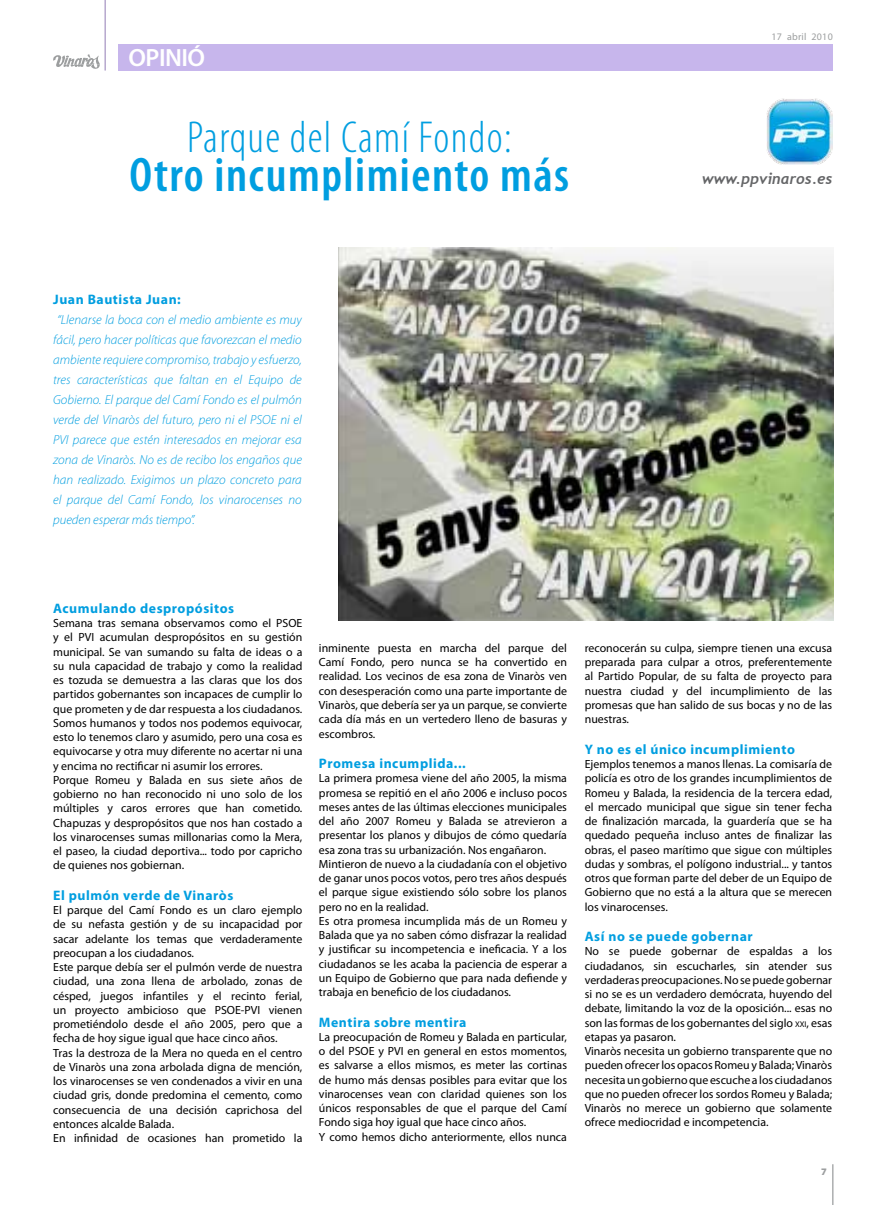
<style>
.page{position:relative;width:886px;height:1205px;background:#fff}
.page>*{position:absolute;margin:0;border:0;box-sizing:border-box;transform-origin:0 0}
.t1{font:600 condensed 48.75px "Myriad Pro";letter-spacing:.03em;color:#009ee0}
.t2{font:300 condensed 45px "Myriad Pro";letter-spacing:.03em;color:#009ee0}
.t3{font:600 25px "Myriad Pro";letter-spacing:-.02em;color:#fff}
.t4{font:italic 700 15px "Trebuchet";color:#646567}
.t5{font:700 13.75px "Myriad Pro";letter-spacing:.04em;color:#009ee0}
.t6{font:italic 300 13.12px/20px "Myriad Pro";color:#009ee0;text-align:justify}
.t7{font:11.88px/14.2px "Myriad Pro";color:#000}
.t8{font:10px "Myriad Pro";letter-spacing:.025em;color:#9c9e9f}
.t9{font:900 10px "Myriad Pro";color:#9c9e9f}
.s1{font-size:8.38px}
</style>
<div class="page">
<hr style="left:832px;top:1164px;width:1px;height:41px;background:#9c9e9f">
<hr style="left:105px;top:0;width:1px;height:71px;background:#a897c4">
<svg style="left:53px;top:54px;width:47px;height:15px"></svg>
<div style="left:118px;top:44px;width:714px;height:27px;background:#c7b6ec"></div>
<img style="left:767px;top:98px;width:65px;height:66px">
<img style="left:338px;top:248px;width:495px;height:373px">
<h3 class="t3" style="left:128px;top:42px;width:78px">OPINIÓ</h3>
<h2 class="t2" style="left:187px;top:111px;width:326px">Parque del Camí Fondo:</h2>
<h1 class="t1" style="left:129px;top:145px;width:441px">Otro incumplimiento más</h1>
<p class="t8" style="left:771px;top:31px;width:63px">17 abril 2010</p>
<p class="t4" style="left:702px;top:169px;width:132px">www.ppvinaros.es</p>
<p class="t5" style="left:53px;top:290px;width:129px">Juan Bautista Juan:</p>
<p class="t6" style="left:53px;top:310px;width:250px;text-indent:4px">“Llenarse la boca con el medio ambiente es muy fácil, pero hacer políticas que favorezcan el medio ambiente requiere compromiso, trabajo y esfuerzo, tres características que faltan en el Equipo de Gobierno. El parque del Camí Fondo es el pulmón verde del Vinaròs del futuro, pero ni el PSOE ni el PVI parece que estén interesados en mejorar esa zona de Vinaròs. No es de recibo los engaños que han realizado. Exigimos un plazo concreto para el parque del Camí Fondo, los vinarocenses no pueden esperar más tiempo”.</p>
<p class="t5" style="left:53px;top:599px;width:183px">Acumulando despropósitos</p>
<p class="t7" style="left:53px;top:616px;width:251px">Semana tras semana observamos como el PSOE y el PVI acumulan despropósitos en su gestión municipal. Se van sumando su falta de ideas o a su nula capacidad de trabajo y como la realidad es tozuda se demuestra a las claras que los dos partidos gobernantes son incapaces de cumplir lo que prometen y de dar respuesta a los ciudadanos.<br>Somos humanos y todos nos podemos equivocar, esto lo tenemos claro y asumido, pero una cosa es equivocarse y otra muy diferente no acertar ni una y encima no rectificar ni asumir los errores.<br>Porque Romeu y Balada en sus siete años de gobierno no han reconocido ni uno solo de los múltiples y caros errores que han cometido.<br>Chapuzas y despropósitos que nos han costado a los vinarocenses sumas millonarias como la Mera, el paseo, la ciudad deportiva... todo por capricho de quienes nos gobiernan.</p>
<p class="t5" style="left:53px;top:886px;width:182px">El pulmón verde de Vinaròs</p>
<p class="t7" style="left:53px;top:903px;width:251px">El parque del Camí Fondo es un claro ejemplo de su nefasta gestión y de su incapacidad por sacar adelante los temas que verdaderamente preocupan a los ciudadanos.<br>Este parque debía ser el pulmón verde de nuestra ciudad, una zona llena de arbolado, zonas de césped, juegos infantiles y el recinto ferial, un proyecto ambicioso que PSOE-PVI vienen prometiéndolo desde el año 2005, pero que a fecha de hoy sigue igual que hace cinco años.<br>Tras la destroza de la Mera no queda en el centro de Vinaròs una zona arbolada digna de mención, los vinarocenses se ven condenados a vivir en una ciudad gris, donde predomina el cemento, como consecuencia de una decisión caprichosa del entonces alcalde Balada.<br>En infinidad de ocasiones han prometido la</p>
<p class="t7" style="left:319px;top:641px;width:250px;text-align:justify">inminente puesta en marcha del parque del Camí Fondo, pero nunca se ha convertido en realidad. Los vecinos de esa zona de Vinaròs ven con desesperación como una parte importante de Vinaròs, que debería ser ya un parque, se convierte cada día más en un vertedero lleno de basuras y escombros.</p>
<p class="t5" style="left:319px;top:754px;width:148px">Promesa incumplida...</p>
<p class="t7" style="left:319px;top:771px;width:250px">La primera promesa viene del año 2005, la misma promesa se repitió en el año 2006 e incluso pocos meses antes de las últimas elecciones municipales del año 2007 Romeu y Balada se atrevieron a presentar los planos y dibujos de cómo quedaría esa zona tras su urbanización. Nos engañaron.<br>Mintieron de nuevo a la ciudadanía con el objetivo de ganar unos pocos votos, pero tres años después el parque sigue existiendo sólo sobre los planos pero no en la realidad.<br>Es otra promesa incumplida más de un Romeu y Balada que ya no saben cómo disfrazar la realidad y justificar su incompetencia e ineficacia. Y a los ciudadanos se les acaba la paciencia de esperar a un Equipo de Gobierno que para nada defiende y trabaja en beneficio de los ciudadanos.</p>
<p class="t5" style="left:319px;top:1013px;width:149px">Mentira sobre mentira</p>
<p class="t7" style="left:319px;top:1029px;width:250px">La preocupación de Romeu y Balada en particular, o del PSOE y PVI en general en estos momentos, es salvarse a ellos mismos, es meter las cortinas de humo más densas posibles para evitar que los vinarocenses vean con claridad quienes son los únicos responsables de que el parque del Camí Fondo siga hoy igual que hace cinco años.<br>Y como hemos dicho anteriormente, ellos nunca</p>
<p class="t7" style="left:585px;top:641px;width:249px;text-align:justify">reconocerán su culpa, siempre tienen una excusa preparada para culpar a otros, preferentemente al Partido Popular, de su falta de proyecto para nuestra ciudad y del incumplimiento de las promesas que han salido de sus bocas y no de las nuestras.</p>
<p class="t5" style="left:585px;top:740px;width:212px">Y no es el único incumplimiento</p>
<p class="t7" style="left:585px;top:757px;width:249px;text-align:justify">Ejemplos tenemos a manos llenas. La comisaría de policía es otro de los grandes incumplimientos de Romeu y Balada, la residencia de la tercera edad, el mercado municipal que sigue sin tener fecha de finalización marcada, la guardería que se ha quedado pequeña incluso antes de finalizar las obras, el paseo marítimo que sigue con múltiples dudas y sombras, el polígono industrial... y tantos otros que forman parte del deber de un Equipo de Gobierno que no está a la altura que se merecen los vinarocenses.</p>
<p class="t5" style="left:585px;top:927px;width:169px">Así no se puede gobernar</p>
<p class="t7" style="left:585px;top:944px;width:249px">No se puede gobernar de espaldas a los ciudadanos, sin escucharles, sin atender sus verdaderas preocupaciones. No se puede gobernar si no se es un verdadero demócrata, huyendo del debate, limitando la voz de la oposición... esas no son las formas de los gobernantes del siglo <span class="s1">xxi</span>, esas etapas ya pasaron.<br>Vinaròs necesita un gobierno transparente que no pueden ofrecer los opacos Romeu y Balada; Vinaròs necesita un gobierno que escuche a los ciudadanos que no pueden ofrecer los sordos Romeu y Balada; Vinaròs no merece un gobierno que solamente ofrece mediocridad e incompetencia.</p>
<p class="t9" style="left:821px;top:1165px;width:7px">7</p>
</div>
